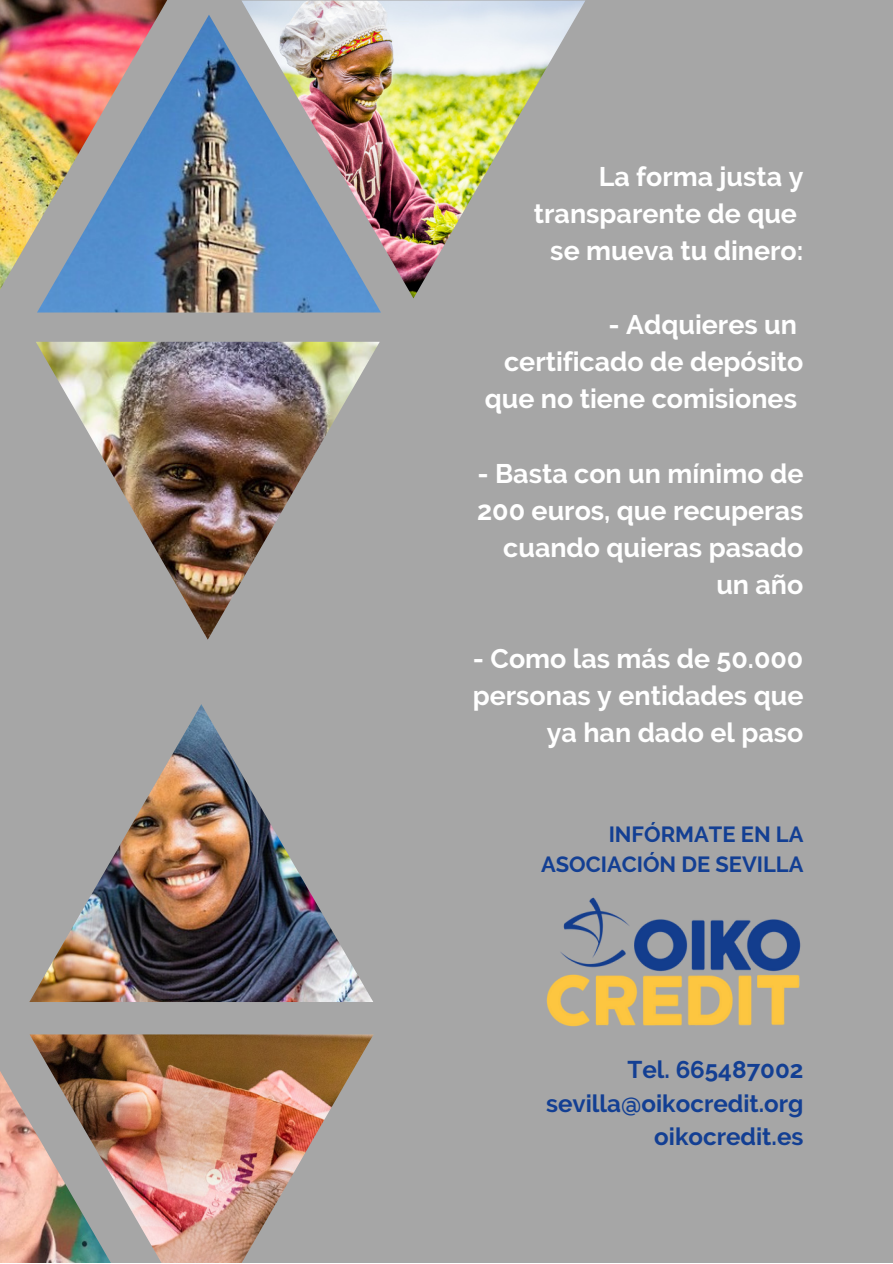
<style>
.page{position:relative;width:893px;height:1264px;background:#fff}
.page>*{position:absolute;margin:0;border:0;box-sizing:border-box;transform-origin:0 0}
.t1{font:700 26.85px/37px "Raleway";color:#fff;text-align:right}
.t2{font:700 24.15px/33.8px "Raleway";color:#133f93;text-align:right}
.t3{font:700 21.9px/30.3px "Raleway";color:#133f93;text-align:right}
</style>
<div class="page">
<div style="left:0;top:0;width:892px;height:1262px;background:#a6a6a6"></div>
<img style="left:0;top:0;width:167px;height:289px">
<img style="left:242px;top:1px;width:343px;height:297px">
<img style="left:36px;top:342px;width:344px;height:297px">
<img style="left:37px;top:15px;width:344px;height:297px">
<img style="left:29px;top:704px;width:344px;height:298px">
<img style="left:30px;top:1034px;width:343px;height:228px">
<img style="left:0;top:1053px;width:162px;height:209px">
<img style="left:546px;top:897px;width:255px;height:130px">
<p class="t1" style="left:534px;top:158px;width:271px">La forma justa y transparente de que se mueva tu dinero:</p>
<p class="t1" style="left:484px;top:306px;width:320px">- Adquieres un certificado de depósito que no tiene comisiones</p>
<p class="t1" style="left:477px;top:454px;width:328px">- Basta con un mínimo de<br>200 euros, que recuperas cuando quieras pasado un año</p>
<p class="t1" style="left:472px;top:640px;width:332px">- Como las más de 50.000 personas y entidades que ya han dado el paso</p>
<p class="t3" style="left:541px;top:818px;width:264px">INFÓRMATE EN LA<br>ASOCIACIÓN DE SEVILLA</p>
<p class="t2" style="left:546px;top:1052px;width:259px">Tel. 665487002 sevilla@oikocredit.org oikocredit.es</p>
</div>
